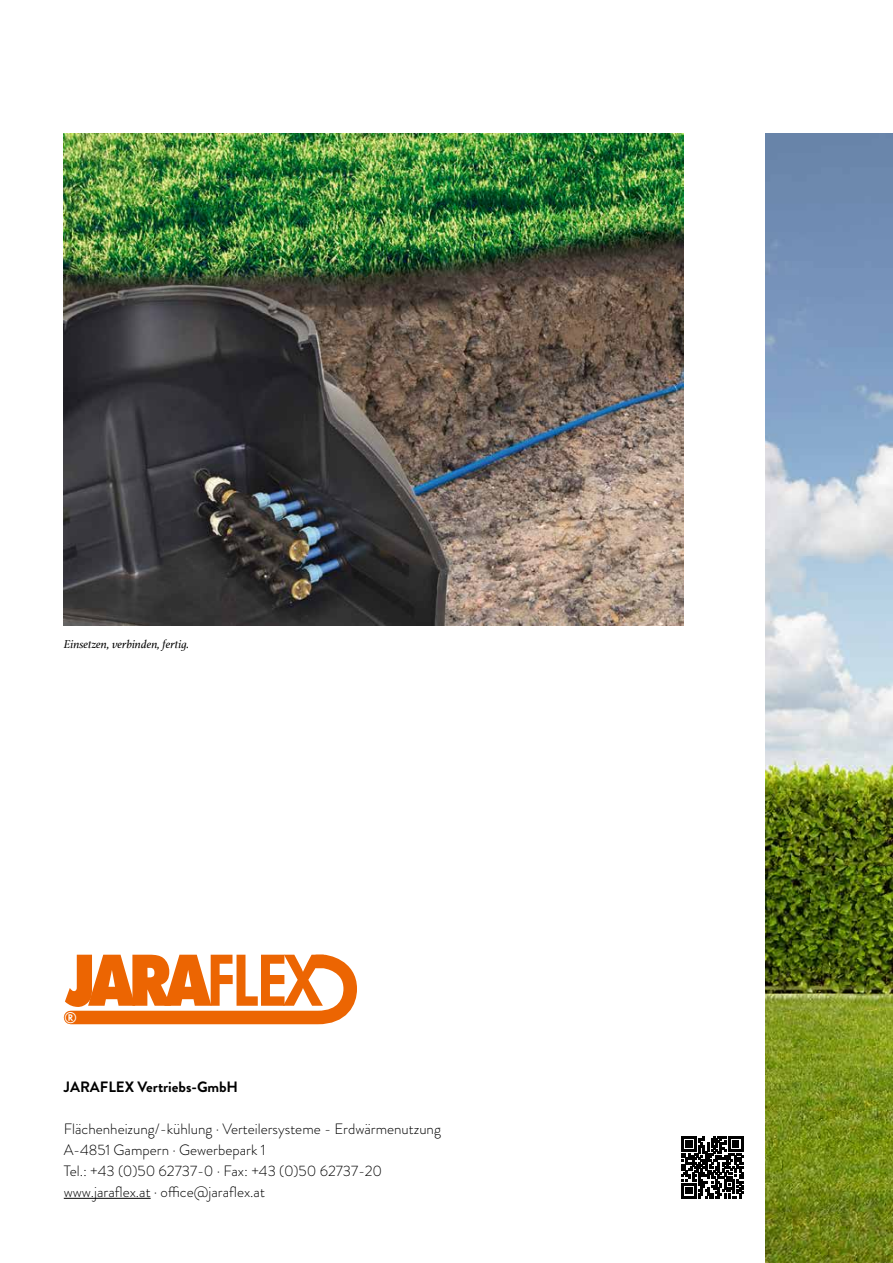
<style>
.page{position:relative;width:893px;height:1263px;background:#fff}
.page>*{position:absolute;margin:0;border:0;box-sizing:border-box;transform-origin:0 0}
.t1{font:300 15px/21px "Brandon Grotesque";color:#000}
.t2{font:700 15px "Brandon Grotesque";color:#000}
.t3{font:500 14.25px "Futura";color:#fff}
.t4{font:italic 12px "Athelas";color:#000}
</style>
<div class="page">
<svg style="left:63px;top:954px;width:294px;height:71px"></svg>
<hr style="left:64px;top:1198px;width:87px;height:1px;background:#000">
<svg style="left:681px;top:1136px;width:63px;height:63px"></svg>
<svg style="left:682px;top:1136px;width:61px;height:62px"></svg>
<img style="left:765px;top:133px;width:128px;height:1130px">
<img style="left:64px;top:133px;width:620px;height:493px">
<p class="t4" style="left:64px;top:634px;width:127px">Einsetzen, verbinden, fertig.</p>
<p class="t3" style="left:65px;top:1008px;width:14px">®</p>
<p class="t2" style="left:64px;top:1076px;width:176px">JARAFLEX Vertriebs-GmbH</p>
<p class="t1" style="left:64px;top:1118px;width:379px">Flächenheizung/-kühlung · Verteilersysteme - Erdwärmenutzung A-4851 Gampern · Gewerbepark 1<br>Tel.: +43 (0)50 62737-0 · Fax: +43 (0)50 62737-20 www.jaraflex.at · office@jaraflex.at</p>
</div>
